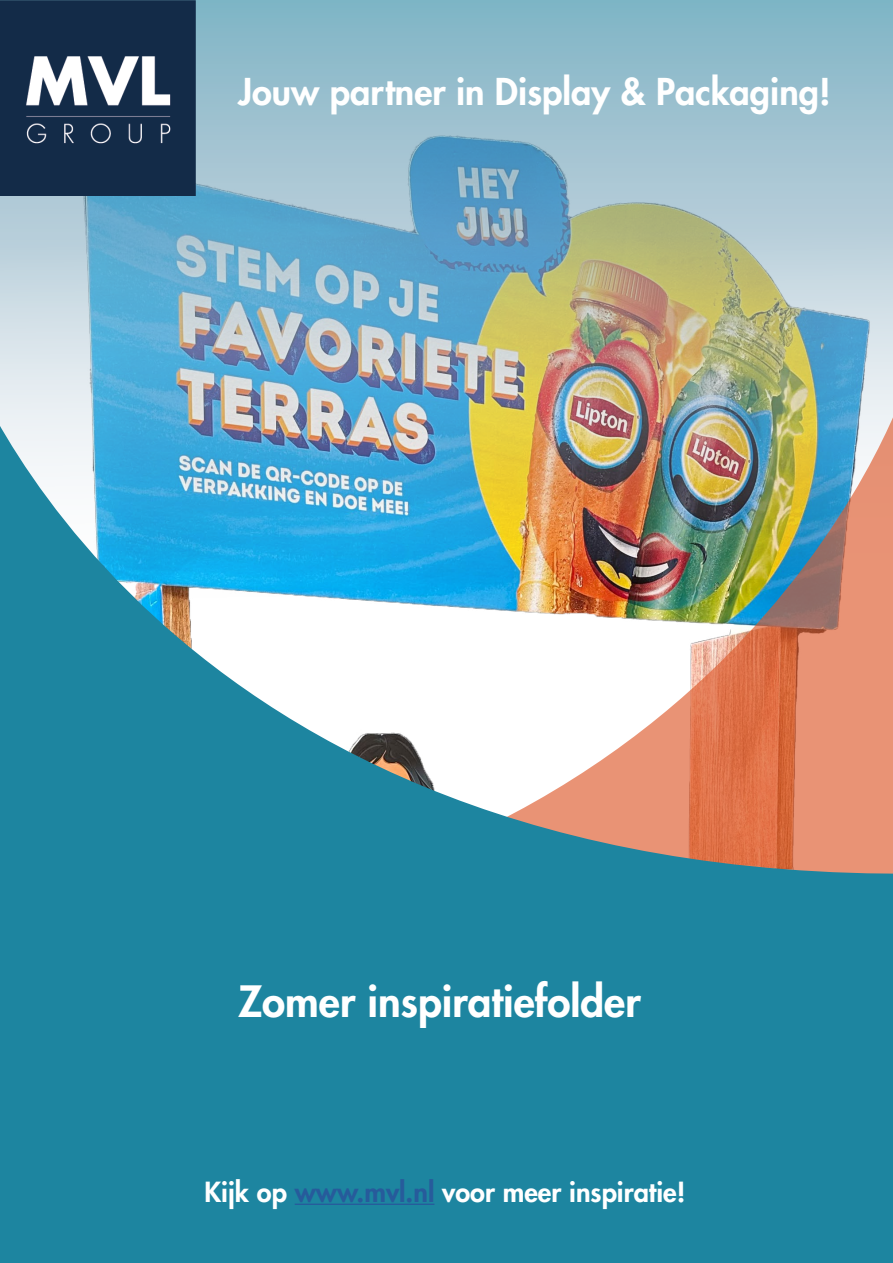
<style>
.page{position:relative;width:893px;height:1263px;background:#fff}
.page>*{position:absolute;margin:0;border:0;box-sizing:border-box;transform-origin:0 0}
.t1{font:800 42px "Futura Std";color:#fff}
.t2{font:800 36px "Futura Std";color:#fff}
.t3{font:800 27px "Futura Std";color:#fff}
.s1{color:#275b9b}
</style>
<div class="page">
<svg style="left:0;top:0;width:893px;height:355px;background:#94b9c3"></svg>
<img style="left:0;top:355px;width:893px;height:908px">
<hr style="left:295px;top:1203px;width:139px;height:2px;background:#275b9b">
<img style="left:0;top:0;width:195px;height:195px">
<h2 class="t2" style="left:238px;top:68px;width:594px">Jouw partner in Display &amp; Packaging!</h2>
<h1 class="t1" style="left:238px;top:975px;width:404px">Zomer inspiratiefolder</h1>
<p class="t3" style="left:204px;top:1174px;width:482px">Kijk op <span class="s1">www.mvl.nl</span> voor meer inspiratie!</p>
</div>
